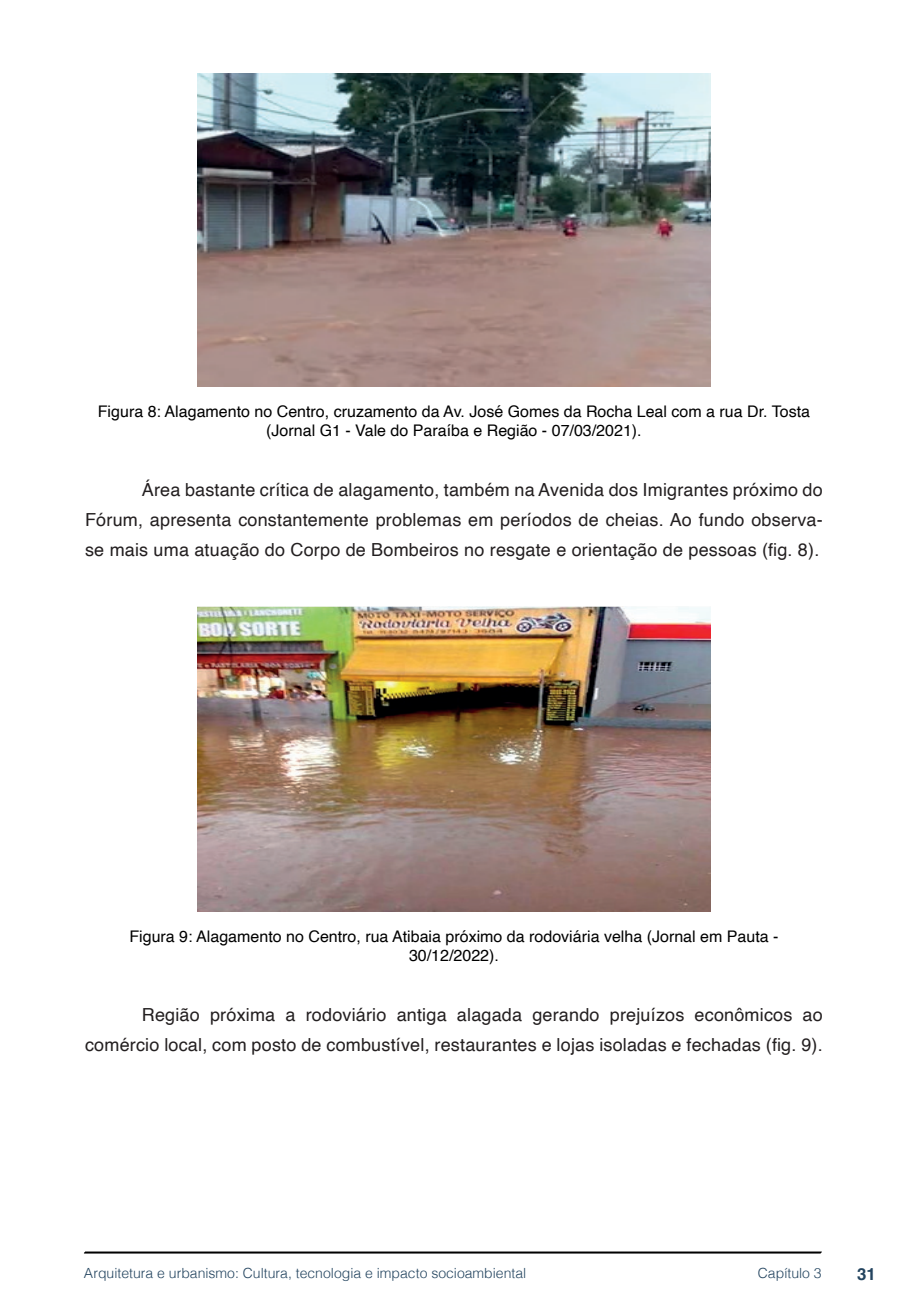
<style>
.page{position:relative;width:908px;height:1304px;background:#fff}
.page>*{position:absolute;margin:0;border:0;box-sizing:border-box;transform-origin:0 0}
.txt{font:18px/30px "Helvetica";letter-spacing:.01em;color:#231f20;text-align:justify}
.t1{font:700 16.8px "Helvetica";color:#23445f}
.imagens_graf_tab{font:16px/19.2px "Helvetica";color:#000;text-align:center}
.t2{font:300 14px "Helvetica";color:#23445f}
</style>
<div class="page">
<svg style="left:84px;top:1251px;width:737px;height:3px;background:#515151"></svg>
<img style="left:198px;top:74px;width:511px;height:312px">
<img style="left:198px;top:606px;width:511px;height:305px">
<p class="imagens_graf_tab" style="left:98px;top:402px;width:713px">Figura 8: Alagamento no Centro, cruzamento da Av. José Gomes da Rocha Leal com a rua Dr. Tosta (Jornal G1 - Vale do Paraíba e Região - 07/03/2021).</p>
<p class="txt" style="left:85px;top:475px;width:738px;text-indent:57px">Área bastante crítica de alagamento, também na Avenida dos Imigrantes próximo do Fórum, apresenta constantemente problemas em períodos de cheias. Ao fundo observa&shy;se mais uma atuação do Corpo de Bombeiros no resgate e orientação de pessoas (fig. 8).</p>
<p class="imagens_graf_tab" style="left:129px;top:927px;width:650px">Figura 9: Alagamento no Centro, rua Atibaia próximo da rodoviária velha (Jornal em Pauta -<br>30/12/2022).</p>
<p class="txt" style="left:85px;top:1000px;width:738px;text-align:right">Região próxima a rodoviário antiga alagada gerando prejuízos econômicos ao comércio local, com posto de combustível, restaurantes e lojas isoladas e fechadas (fig. 9).</p>
<p class="t2" style="left:84px;top:1261px;width:443px">Arquitetura e urbanismo: Cultura, tecnologia e impacto socioambiental</p>
<p class="t2" style="left:757px;top:1261px;width:65px">Capítulo 3</p>
<p class="t1" style="left:856px;top:1264px;width:20px">31</p>
</div>
